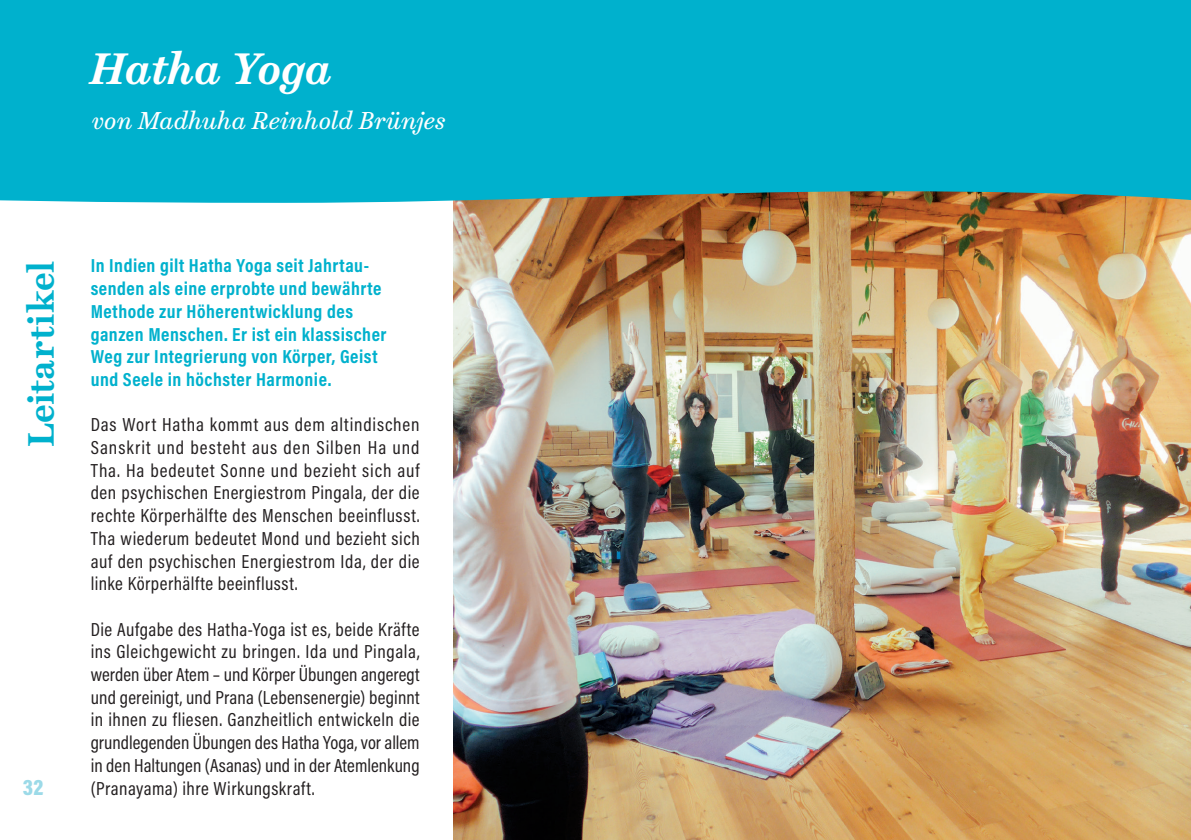
<style>
.page{position:relative;width:1191px;height:840px;background:#fff}
.page>*{position:absolute;margin:0;border:0;box-sizing:border-box;transform-origin:0 0}
.HZ{font:italic 700 43.2px "Schotis";letter-spacing:.005em;color:#fff}
.Rubrik{font:700 36px "Schotis";letter-spacing:.01em;color:#00b1cd}
.UZ{font:italic 24px "Schotis";letter-spacing:.01em;color:#fff}
.t1{font:900 22.6px "Acumin Pro Cond";color:#9cdae8}
.Blocksatz{font:19px/22.6px "Acumin Pro Cond";letter-spacing:.02em;color:#231f20;text-align:justify}
.Vorspann{font:700 19px/22.6px "Acumin Pro Cond";letter-spacing:.025em;color:#00b1cd}
</style>
<div class="page">
<img style="left:454px;top:203px;width:737px;height:636px">
<div style="left:0;top:0;width:1191px;height:203px;background:#00b1cd"></div>
<p class="HZ" style="left:91px;top:30px;width:243px">Hatha Yoga</p>
<p class="UZ" style="left:93px;top:99px;width:355px">von Madhuha Reinhold Brünjes</p>
<p class="Rubrik" style="left:14px;top:447px;width:188px;rotate:-90deg">Leitartikel</p>
<p class="Vorspann" style="left:91px;top:254px;width:297px">In Indien gilt Hatha Yoga seit Jahrtau&shy;senden als eine erprobte und bewährte Methode zur Höherentwicklung des ganzen Menschen. Er ist ein klassischer Weg zur Integrierung von Körper, Geist und Seele in höchster Harmonie.</p>
<p class="Blocksatz" style="left:91px;top:413px;width:330px">Das Wort Hatha kommt aus dem altindischen Sanskrit und besteht aus den Silben Ha und Tha. Ha bedeutet Sonne und bezieht sich auf den psychischen Energiestrom Pingala, der die rechte Körperhälfte des Menschen beeinflusst.<br>Tha wiederum bedeutet Mond und bezieht sich auf den psychischen Energiestrom Ida, der die linke Körperhälfte beeinflusst.</p>
<p class="Blocksatz" style="left:91px;top:617px;width:330px">Die Aufgabe des Hatha-Yoga ist es, beide Kräfte ins Gleichgewicht zu bringen. Ida und Pingala, werden über Atem – und Körper Übungen angeregt und gereinigt, und Prana (Lebensenergie) beginnt in ihnen zu fliesen. Ganzheitlich entwickeln die grundlegenden Übungen des Hatha Yoga, vor allem in den Haltungen (Asanas) und in der Atemlenkung</p>
<p class="t1" style="left:23px;top:771px;width:22px">32</p>
<p class="Blocksatz" style="left:91px;top:775px;width:225px">(Pranayama) ihre Wirkungskraft.</p>
</div>
